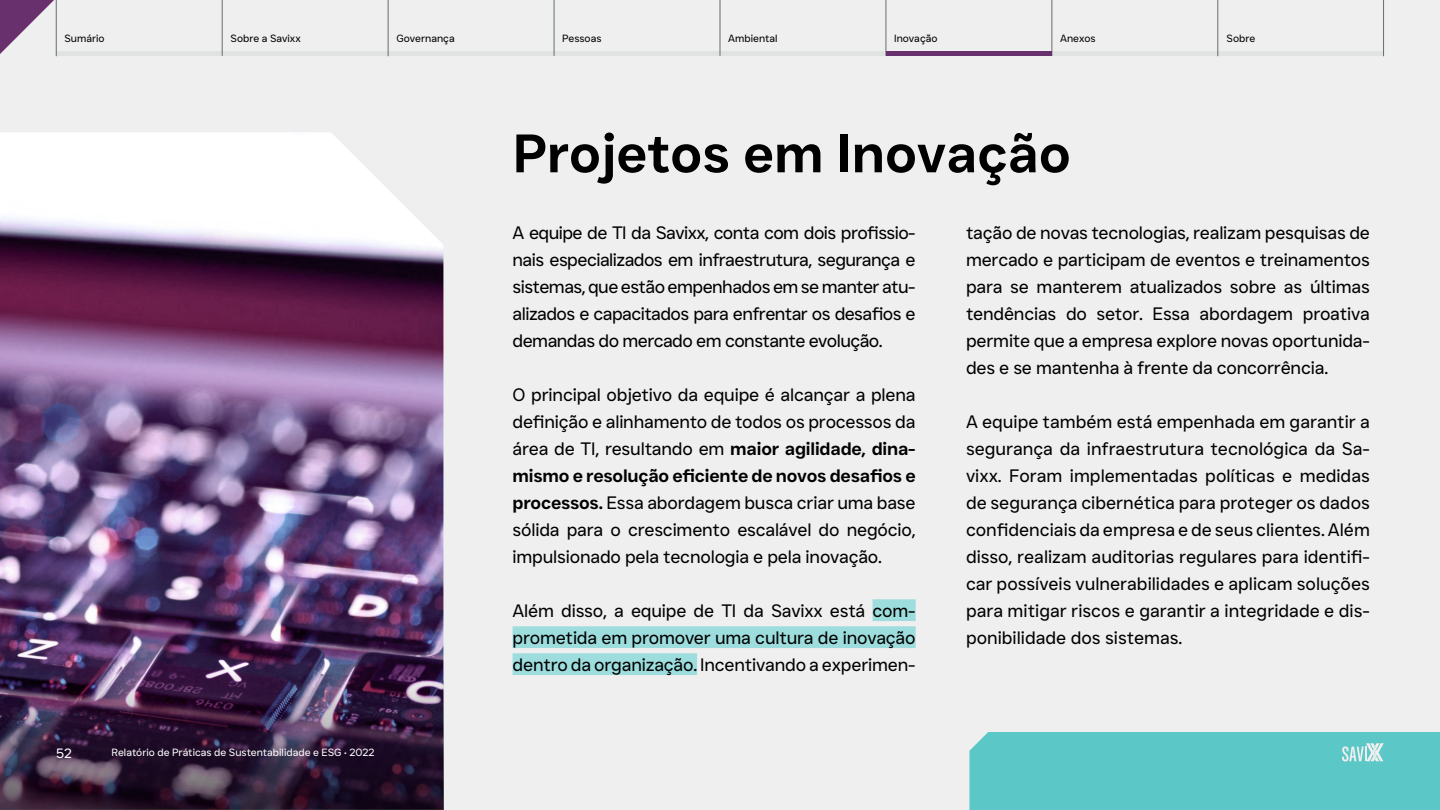
<style>
.page{position:relative;width:1440px;height:810px;background:#efefef}
.page>*{position:absolute;margin:0;border:0;box-sizing:border-box;transform-origin:0 0}
.t1{font:600 54px "JUST Sans";color:#000}
.t2{font:18px/27px "JUST Sans";letter-spacing:-.01em;color:#000;text-align:justify}
.t3{font:13.5px "JUST Sans";color:#fff}
.t4{font:10.5px "JUST Sans";color:#000}
.t5{font:10.5px "JUST Sans";color:#fff}
.s1{font-weight:600}
</style>
<div class="page">
<hr style="left:56px;top:52px;width:1328px;height:4px;background:#e1e2e2">
<hr style="left:56px;top:0;width:1px;height:56px;background:#636e70">
<hr style="left:388px;top:0;width:1px;height:56px;background:#636e70">
<hr style="left:222px;top:0;width:1px;height:56px;background:#636e70">
<hr style="left:554px;top:0;width:1px;height:56px;background:#636e70">
<hr style="left:720px;top:0;width:1px;height:56px;background:#636e70">
<hr style="left:886px;top:0;width:1px;height:56px;background:#636e70">
<hr style="left:1052px;top:0;width:1px;height:56px;background:#636e70">
<hr style="left:1218px;top:0;width:1px;height:56px;background:#636e70">
<hr style="left:1383px;top:0;width:1px;height:56px;background:#636e70">
<svg style="left:0;top:0;width:56px;height:56px"></svg>
<hr style="left:886px;top:52px;width:166px;height:4px;background:#69306e">
<div style="left:873px;top:599px;width:43px;height:22px;background:#9ddddd"></div>
<div style="left:513px;top:626px;width:403px;height:22px;background:#9ddddd"></div>
<div style="left:513px;top:653px;width:184px;height:22px;background:#9ddddd"></div>
<img style="left:0;top:132px;width:443px;height:534px">
<img style="left:0;top:666px;width:443px;height:144px">
<div style="left:969px;top:732px;width:471px;height:78px;background:#5cc7c7"></div>
<p class="t4" style="left:65px;top:32px;width:42px">Sumário</p>
<p class="t4" style="left:231px;top:32px;width:72px">Sobre a Savixx</p>
<p class="t4" style="left:396px;top:32px;width:60px">Governança</p>
<p class="t4" style="left:562px;top:32px;width:41px">Pessoas</p>
<p class="t4" style="left:728px;top:32px;width:51px">Ambiental</p>
<p class="t4" style="left:894px;top:32px;width:45px">Inovação</p>
<p class="t4" style="left:1060px;top:32px;width:37px">Anexos</p>
<p class="t4" style="left:1227px;top:32px;width:30px">Sobre</p>
<h1 class="t1" style="left:513px;top:120px;width:560px">Projetos em Inovação</h1>
<p class="t3" style="left:56px;top:745px;width:17px">52</p>
<p class="t5" style="left:112px;top:746px;width:265px">Relatório de Práticas de Sustentabilidade e ESG • 2022</p>
<p class="t2" style="left:513px;top:219px;width:405px">A equipe de TI da Savixx, conta com dois profissio&shy;nais especializados em infraestrutura, segurança e sistemas, que estão empenhados em se manter atu&shy;alizados e capacitados para enfrentar os desafios e demandas do mercado em constante evolução.</p>
<p class="t2" style="left:513px;top:381px;width:405px">O principal objetivo da equipe é alcançar a plena definição e alinhamento de todos os processos da área de TI, resultando em <span class="s1">maior agilidade, dina&shy;mismo e resolução eficiente de novos desafios e processos.</span> Essa abordagem busca criar uma base sólida para o crescimento escalável do negócio, impulsionado pela tecnologia e pela inovação.</p>
<p class="t2" style="left:513px;top:597px;width:405px">Além disso, a equipe de TI da Savixx está com&shy;prometida em promover uma cultura de inovação dentro da organização. Incentivando a experimen-</p>
<p class="t2" style="left:966px;top:219px;width:405px">tação de novas tecnologias, realizam pesquisas de mercado e participam de eventos e treinamentos para se manterem atualizados sobre as últimas tendências do setor. Essa abordagem proativa permite que a empresa explore novas oportunida&shy;des e se mantenha à frente da concorrência.</p>
<p class="t2" style="left:966px;top:408px;width:405px">A equipe também está empenhada em garantir a segurança da infraestrutura tecnológica da Sa&shy;vixx. Foram implementadas políticas e medidas de segurança cibernética para proteger os dados confidenciais da empresa e de seus clientes. Além disso, realizam auditorias regulares para identifi&shy;car possíveis vulnerabilidades e aplicam soluções para mitigar riscos e garantir a integridade e dis&shy;ponibilidade dos sistemas.</p>
</div>
